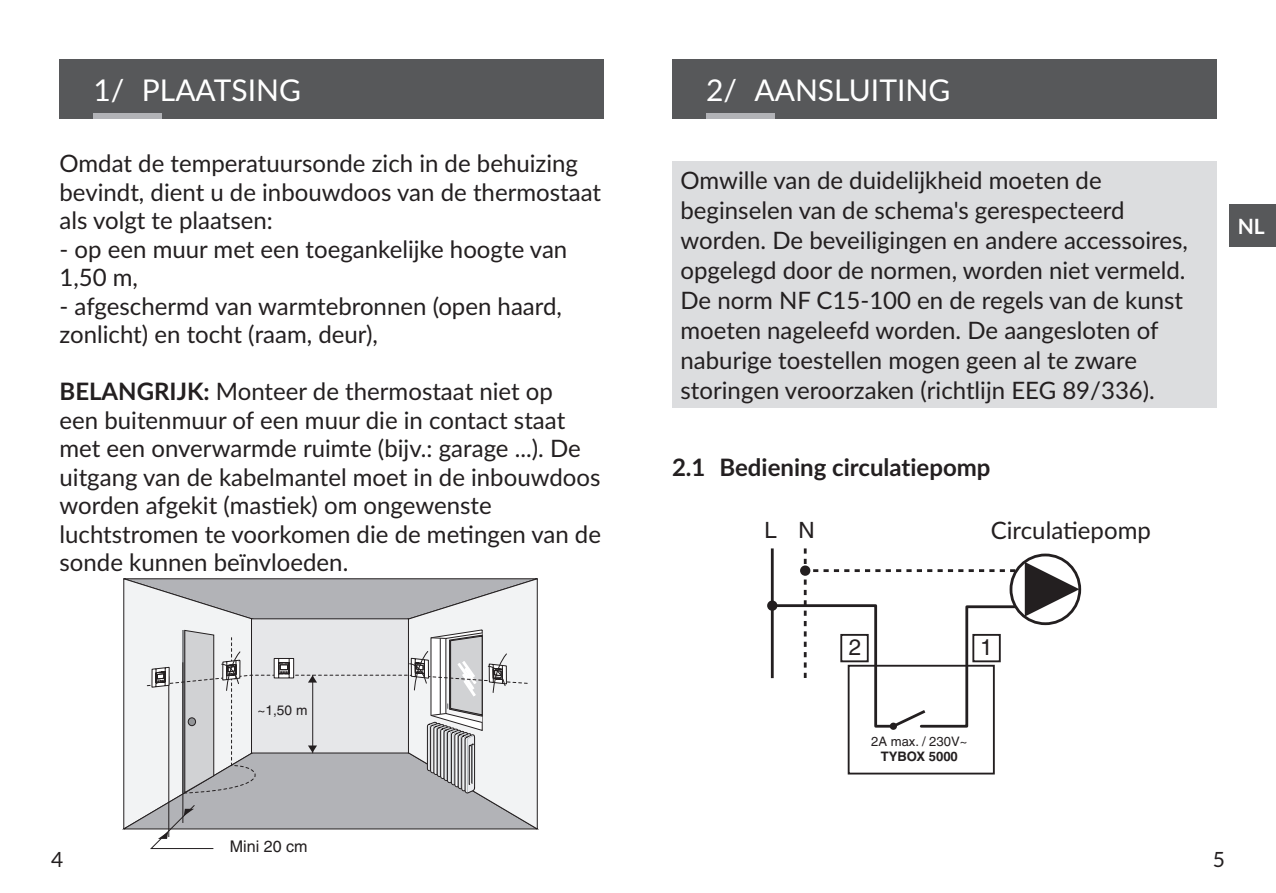
<style>
.page{position:relative;width:1276px;height:893px;background:#fff}
.page>*{position:absolute;margin:0;border:0;box-sizing:border-box;transform-origin:0 0}
.t1{font:30px "Lato";color:#fff}
.TXT_COURANT{font:24px/28.5px "Lato";color:#231f20}
.t2{font:700 24px "Lato";color:#231f20}
.t3{font:22.5px "Helvetica";color:#231f20}
.t4{font:700 21px "Lato";color:#fff}
.t5{font:21px "Lato";color:#231f20}
.t6{font:16.2px "Helvetica";color:#231f20}
.t7{font:13.8px "Helvetica";color:#231f20}
.t8{font:13.2px/15.6px "Helvetica";color:#231f20;text-align:center}
.s1{font-weight:700}
</style>
<div class="page">
<div style="left:1229px;top:204px;width:47px;height:43px;background:#57585a"></div>
<svg style="left:122px;top:578px;width:417px;height:271px"></svg>
<div style="left:847px;top:665px;width:147px;height:109px;border:2px solid #231f20"></div>
<svg style="left:767px;top:600px;width:10px;height:11px"></svg>
<svg style="left:769px;top:548px;width:310px;height:182px"></svg>
<div style="left:60px;top:60px;width:544px;height:59px;background:#57585a"></div>
<div style="left:94px;top:113px;width:68px;height:6px;background:#b2b3b7"></div>
<div style="left:672px;top:60px;width:544px;height:59px;background:#57585a"></div>
<div style="left:706px;top:113px;width:68px;height:6px;background:#b2b3b7"></div>
<div style="left:672px;top:162px;width:544px;height:246px;background:#dcdddf"></div>
<p class="t1" style="left:94px;top:69px;width:209px">1/ PLAATSING</p>
<p class="t1" style="left:706px;top:69px;width:246px">2/ AANSLUITING</p>
<p class="TXT_COURANT" style="left:60px;top:148px;width:543px">Omdat de temperatuursonde zich in de behuizing bevindt, dient u de inbouwdoos van de thermostaat als volgt te plaatsen:</p>
<p class="TXT_COURANT" style="left:60px;top:234px;width:509px">- op een muur met een toegankelijke hoogte van<br>1,50 m,</p>
<p class="TXT_COURANT" style="left:60px;top:291px;width:504px">- afgeschermd van warmtebronnen (open haard, zonlicht) en tocht (raam, deur),</p>
<p class="TXT_COURANT" style="left:60px;top:376px;width:543px"><span class="s1">BELANGRIJK:</span> Monteer de thermostaat niet op<br>een buitenmuur of een muur die in contact staat met een onverwarmde ruimte (bijv.: garage ...). De uitgang van de kabelmantel moet in de inbouwdoos worden afgekit (mastiek) om ongewenste luchtstromen te voorkomen die de metingen van de sonde kunnen beïnvloeden.</p>
<p class="t7" style="left:257px;top:702px;width:51px">~1,50 m</p>
<p class="TXT_COURANT" style="left:680px;top:165px;width:509px;line-height:30px">Omwille van de duidelijkheid moeten de beginselen van de schema's gerespecteerd worden. De beveiligingen en andere accessoires, opgelegd door de normen, worden niet vermeld.<br>De norm NF C15-100 en de regels van de kunst moeten nageleefd worden. De aangesloten of naburige toestellen mogen geen al te zware storingen veroorzaken (richtlijn EEG 89/336).</p>
<p class="t2" style="left:672px;top:450px;width:320px">2.1 Bediening circulatiepomp</p>
<p class="t3" style="left:764px;top:517px;width:52px">L N</p>
<p class="TXT_COURANT" style="left:991px;top:515px;width:161px">Circulatiepomp</p>
<p class="t3" style="left:849px;top:634px;width:14px">2</p>
<p class="t3" style="left:980px;top:634px;width:14px">1</p>
<p class="t8" style="left:871px;top:733px;width:98px">2A max. / 230V~<br><span class="s1">TYBOX 5000</span></p>
<p class="t4" style="left:1237px;top:211px;width:29px">NL</p>
<p class="t6" style="left:230px;top:837px;width:79px">Mini 20 cm</p>
<p class="t5" style="left:51px;top:845px;width:14px">4</p>
<p class="t5" style="left:1212px;top:845px;width:14px">5</p>
</div>
